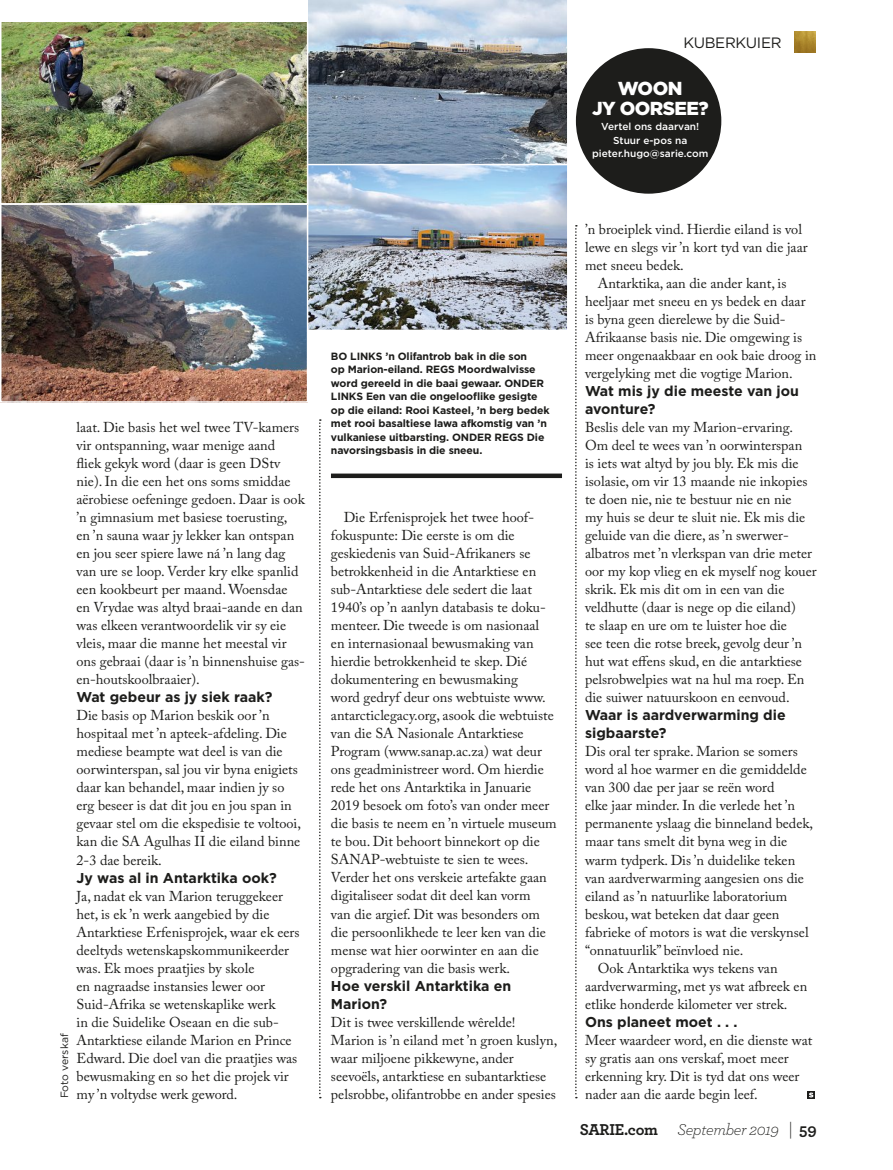
<style>
.page{position:relative;width:893px;height:1170px;background:#fff}
.page>*{position:absolute;margin:0;border:0;box-sizing:border-box;transform-origin:0 0}
.t1{font:900 18.75px/20.2px "Gotham";letter-spacing:-.03em;color:#fff;text-align:center}
.t2{font:italic 300 16.5px "Archer";letter-spacing:-.02em;color:#1d1d1b}
.t3{font:15px "Gotham";letter-spacing:-.02em;color:#1d1d1b}
.t4{font:14.25px/18px "Adobe Caslon Pro";color:#1d1d1b}
.t5{font:700 14.25px/18px "Gotham";color:#1d1d1b}
.t6{font:700 10.5px/13.5px "Gotham";letter-spacing:-.01em;color:#1d1d1b}
.t7{font:10.5px "Gotham";color:#1d1d1b}
.t8{font:500 10.05px/13.8px "Gotham";color:#fff;text-align:center}
.s1{font-weight:700;font-style:normal}
.s2{font-style:normal;font-size:18px}
</style>
<div class="page">
<img style="left:309px;top:165px;width:256px;height:163px">
<div style="left:306px;top:142px;width:262px;height:189px;border:2px solid #fff"></div>
<img style="left:308px;top:0;width:260px;height:165px">
<img style="left:3px;top:205px;width:302px;height:195px">
<div style="left:0;top:199px;width:308px;height:204px;border:2px solid #fff"></div>
<img style="left:3px;top:24px;width:302px;height:178px">
<div style="left:0;top:21px;width:308px;height:184px;border:2px solid #fff"></div>
<svg style="left:807px;top:1091px;width:8px;height:7px"></svg>
<svg style="left:809px;top:1092px;width:4px;height:5px"></svg>
<svg style="left:319px;top:419px;width:2px;height:679px"></svg>
<svg style="left:575px;top:225px;width:2px;height:873px"></svg>
<div style="left:576px;top:48px;width:145px;height:146px;background:#1d1d1b;border-radius:50%"></div>
<div style="left:331px;top:473px;width:231px;height:5px;background:#1d1d1b"></div>
<img style="left:794px;top:32px;width:22px;height:21px">
<hr style="left:0;top:203px;width:308px;height:2px;background:#fff">
<svg style="left:0;top:21px;width:1px;height:382px"></svg>
<p class="t3" style="left:683px;top:33px;width:100px">KUBERKUIER</p>
<h1 class="t1" style="left:592px;top:78px;width:118px">WOON<br>JY OORSEE?</h1>
<p class="t8" style="left:592px;top:119px;width:118px">Vertel ons daarvan!<br>Stuur e-pos na pieter.hugo@sarie.com</p>
<p class="t4" style="left:77px;top:418px;width:230px">laat. Die basis het wel twee TV-kamers vir ontspanning, waar menige aand<br>fliek gekyk word (daar is geen DStv nie). In die een het ons soms smiddae aërobiese oefeninge gedoen. Daar is ook ’n gimnasium met basiese toerusting,<br>en ’n sauna waar jy lekker kan ontspan en jou seer spiere lawe ná ’n lang dag van ure se loop. Verder kry elke spanlid een kookbeurt per maand. Woensdae<br>en Vrydae was altyd braai-aande en dan was elkeen verantwoordelik vir sy eie vleis, maar die manne het meestal vir ons gebraai (daar is ’n binnenshuise gas&shy;en-houtskoolbraaier).</p>
<p class="t5" style="left:77px;top:688px;width:197px">Wat gebeur as jy siek raak?</p>
<p class="t4" style="left:77px;top:706px;width:226px">Die basis op Marion beskik oor ’n hospitaal met ’n apteek-afdeling. Die mediese beampte wat deel is van die oorwinterspan, sal jou vir byna enigiets daar kan behandel, maar indien jy so erg beseer is dat dit jou en jou span in gevaar stel om die ekspedisie te voltooi, kan die SA Agulhas II die eiland binne 2-3 dae bereik.</p>
<p class="t5" style="left:77px;top:868px;width:202px">Jy was al in Antarktika ook?</p>
<p class="t4" style="left:77px;top:886px;width:224px">Ja, nadat ek van Marion teruggekeer het, is ek ’n werk aangebied by die Antarktiese Erfenisprojek, waar ek eers deeltyds wetenskapskommunikeerder was. Ek moes praatjies by skole<br>en nagraadse instansies lewer oor Suid-Afrika se wetenskaplike werk<br>in die Suidelike Oseaan en die sub-Antarktiese eilande Marion en Prince Edward. Die doel van die praatjies was bewusmaking en so het die projek vir my ’n voltydse werk geword.</p>
<p class="t7" style="left:58px;top:1098px;width:66px;rotate:-90deg">Foto verskaf</p>
<p class="t6" style="left:331px;top:349px;width:220px">BO LINKS ’n Olifantrob bak in die son<br>op Marion-eiland. REGS Moordwalvisse word gereeld in die baai gewaar. ONDER LINKS Een van die ongelooflike gesigte op die eiland: Rooi Kasteel, ’n berg bedek met rooi basaltiese lawa afkomstig van ’n vulkaniese uitbarsting. ONDER REGS Die navorsingsbasis in die sneeu.</p>
<p class="t4" style="left:331px;top:508px;width:227px;text-indent:13px">Die Erfenisprojek het twee hoof&shy;fokuspunte: Die eerste is om die geskiedenis van Suid-Afrikaners se betrokkenheid in die Antarktiese en sub-Antarktiese dele sedert die laat 1940’s op ’n aanlyn databasis te doku&shy;menteer. Die tweede is om nasionaal<br>en internasionaal bewusmaking van hierdie betrokkenheid te skep. Dié dokumentering en bewusmaking<br>word gedryf deur ons webtuiste www. antarcticlegacy.org, asook die webtuiste van die SA Nasionale Antarktiese Program (www.sanap.ac.za) wat deur ons geadministreer word. Om hierdie rede het ons Antarktika in Januarie 2019 besoek om foto’s van onder meer die basis te neem en ’n virtuele museum te bou. Dit behoort binnekort op die SANAP-webtuiste te sien te wees.<br>Verder het ons verskeie artefakte gaan digitaliseer sodat dit deel kan vorm<br>van die argief. Dit was besonders om die persoonlikhede te leer ken van die mense wat hier oorwinter en aan die opgradering van die basis werk.</p>
<p class="t5" style="left:331px;top:976px;width:182px">Hoe verskil Antarktika en<br>Marion?</p>
<p class="t4" style="left:331px;top:1012px;width:228px">Dit is twee verskillende wêrelde!<br>Marion is ’n eiland met ’n groen kuslyn, waar miljoene pikkewyne, ander seevoëls, antarktiese en subantarktiese pelsrobbe, olifantrobbe en ander spesies</p>
<p class="t4" style="left:585px;top:220px;width:224px">’n broeiplek vind. Hierdie eiland is vol lewe en slegs vir ’n kort tyd van die jaar met sneeu bedek.</p>
<p class="t4" style="left:585px;top:274px;width:233px;text-indent:13px">Antarktika, aan die ander kant, is heeljaar met sneeu en ys bedek en daar is byna geen dierelewe by die Suid-Afrikaanse basis nie. Die omgewing is meer ongenaakbaar en ook baie droog in vergelyking met die vogtige Marion.</p>
<p class="t5" style="left:585px;top:382px;width:215px">Wat mis jy die meeste van jou avonture?</p>
<p class="t4" style="left:585px;top:418px;width:233px">Beslis dele van my Marion-ervaring.<br>Om deel te wees van ’n oorwinterspan<br>is iets wat altyd by jou bly. Ek mis die isolasie, om vir 13 maande nie inkopies te doen nie, nie te bestuur nie en nie<br>my huis se deur te sluit nie. Ek mis die geluide van die diere, as ’n swerwer&shy;albatros met ’n vlerkspan van drie meter oor my kop vlieg en ek myself nog kouer skrik. Ek mis dit om in een van die veldhutte (daar is nege op die eiland)<br>te slaap en ure om te luister hoe die<br>see teen die rotse breek, gevolg deur ’n hut wat effens skud, en die antarktiese pelsrobwelpies wat na hul ma roep. En die suiwer natuurskoon en eenvoud.</p>
<p class="t5" style="left:585px;top:706px;width:202px">Waar is aardverwarming die sigbaarste?</p>
<p class="t4" style="left:585px;top:742px;width:214px">Dis oral ter sprake. Marion se somers</p>
<p class="t4" style="left:585px;top:760px;width:223px">word al hoe warmer en die gemiddelde</p>
<p class="t4" style="left:585px;top:778px;width:191px">van 300 dae per jaar se reën word</p>
<p class="t4" style="left:585px;top:796px;width:212px">elke jaar minder. In die verlede het ’n</p>
<p class="t4" style="left:585px;top:814px;width:230px">permanente yslaag die binneland bedek,</p>
<p class="t4" style="left:585px;top:832px;width:204px">maar tans smelt dit byna weg in die</p>
<p class="t4" style="left:585px;top:850px;width:212px">warm tydperk. Dis ’n duidelike teken</p>
<p class="t4" style="left:585px;top:868px;width:220px">van aardverwarming aangesien ons die</p>
<p class="t4" style="left:585px;top:886px;width:204px">eiland as ’n natuurlike laboratorium</p>
<p class="t4" style="left:585px;top:904px;width:196px">beskou, wat beteken dat daar geen</p>
<p class="t4" style="left:585px;top:922px;width:225px">fabrieke of motors is wat die verskynsel</p>
<p class="t4" style="left:585px;top:940px;width:160px">“onnatuurlik”beïnvloed nie.</p>
<p class="t4" style="left:598px;top:958px;width:181px">Ook Antarktika wys tekens van</p>
<p class="t4" style="left:585px;top:976px;width:224px">aardverwarming, met ys wat afbreek en</p>
<p class="t4" style="left:585px;top:994px;width:204px">etlike honderde kilometer ver strek.</p>
<p class="t5" style="left:585px;top:1012px;width:154px">Ons planeet moet . . .</p>
<p class="t4" style="left:585px;top:1030px;width:229px">Meer waardeer word, en die dienste wat sy gratis aan ons verskaf, moet meer erkenning kry. Dit is tyd dat ons weer nader aan die aarde begin leef.</p>
<p class="t2" style="left:580px;top:1118px;width:238px"><span class="s1">SARIE.com</span> September 2019 <span class="s2">|</span> <span class="s1">59</span></p>
</div>
